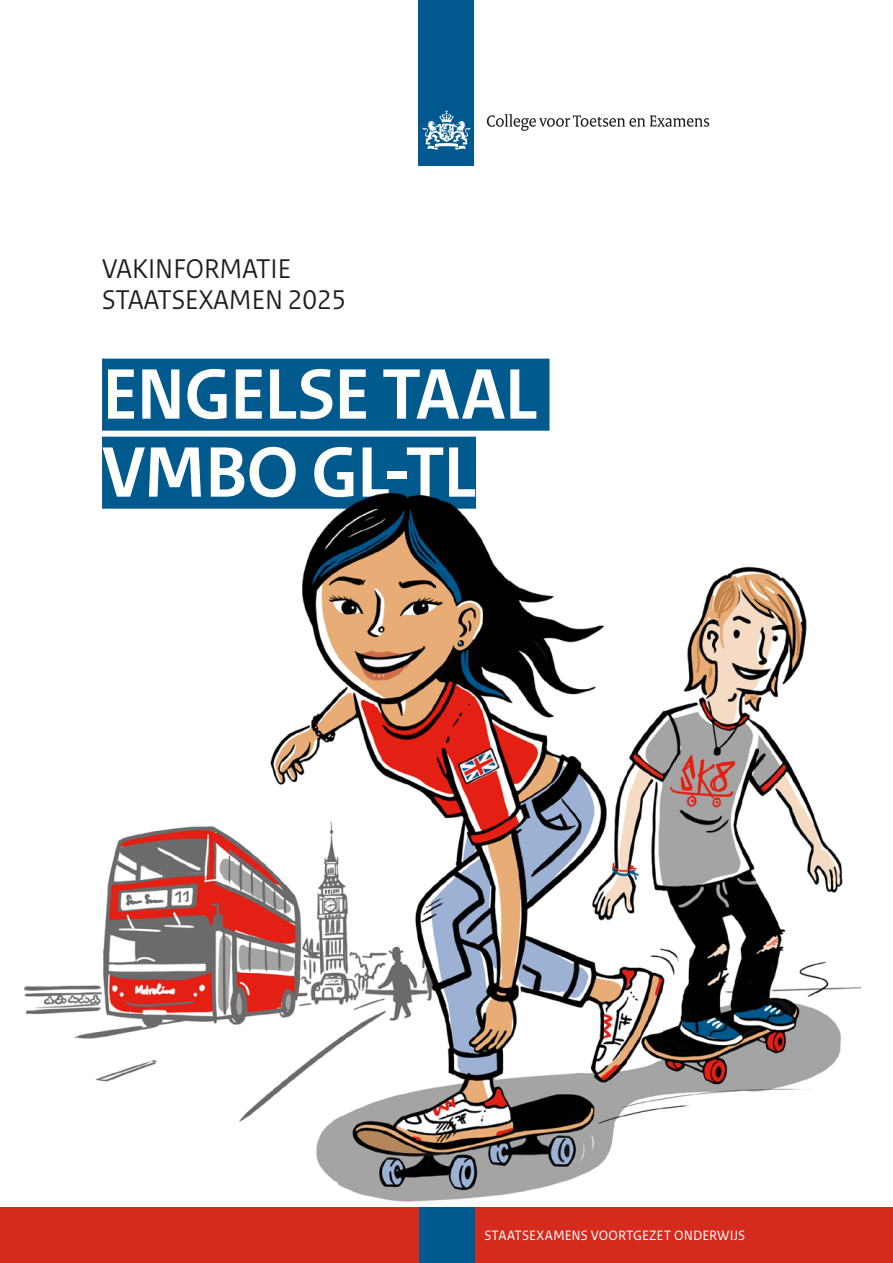
<style>
.page{position:relative;width:893px;height:1263px;background:#fff}
.page>*{position:absolute;margin:0;border:0;box-sizing:border-box;transform-origin:0 0}
.H1_titel{font:700 75px/78px "Rijksoverheid Sans Heading";letter-spacing:-.015em;color:#fff}
.P_subtitel{font:28.5px/31.5px "Rijksoverheid Sans Heading";color:#1d1d1b}
.t1{font:14.25px "Rijksoverheid Sans Text";letter-spacing:.005em;color:#fff}
</style>
<div class="page">
<div style="left:0;top:1208px;width:893px;height:55px;background:#d52b1e"></div>
<div style="left:419px;top:1208px;width:55px;height:55px;background:#005a8d"></div>
<div style="left:419px;top:0;width:55px;height:165px;background:#00588e"></div>
<img style="left:22px;top:61px;width:849px;height:1147px">
<p class="P_subtitel" style="left:102px;top:253px;width:246px">VAKINFORMATIE<br>STAATSEXAMEN 2025</p>
<h1 class="H1_titel" style="left:102px;top:357px;width:437px">ENGELSE TAAL<br>VMBO GL-TL</h1>
<p class="t1" style="left:484px;top:1227px;width:263px">STAATSEXAMENS VOORTGEZET ONDERWIJS</p>
</div>
